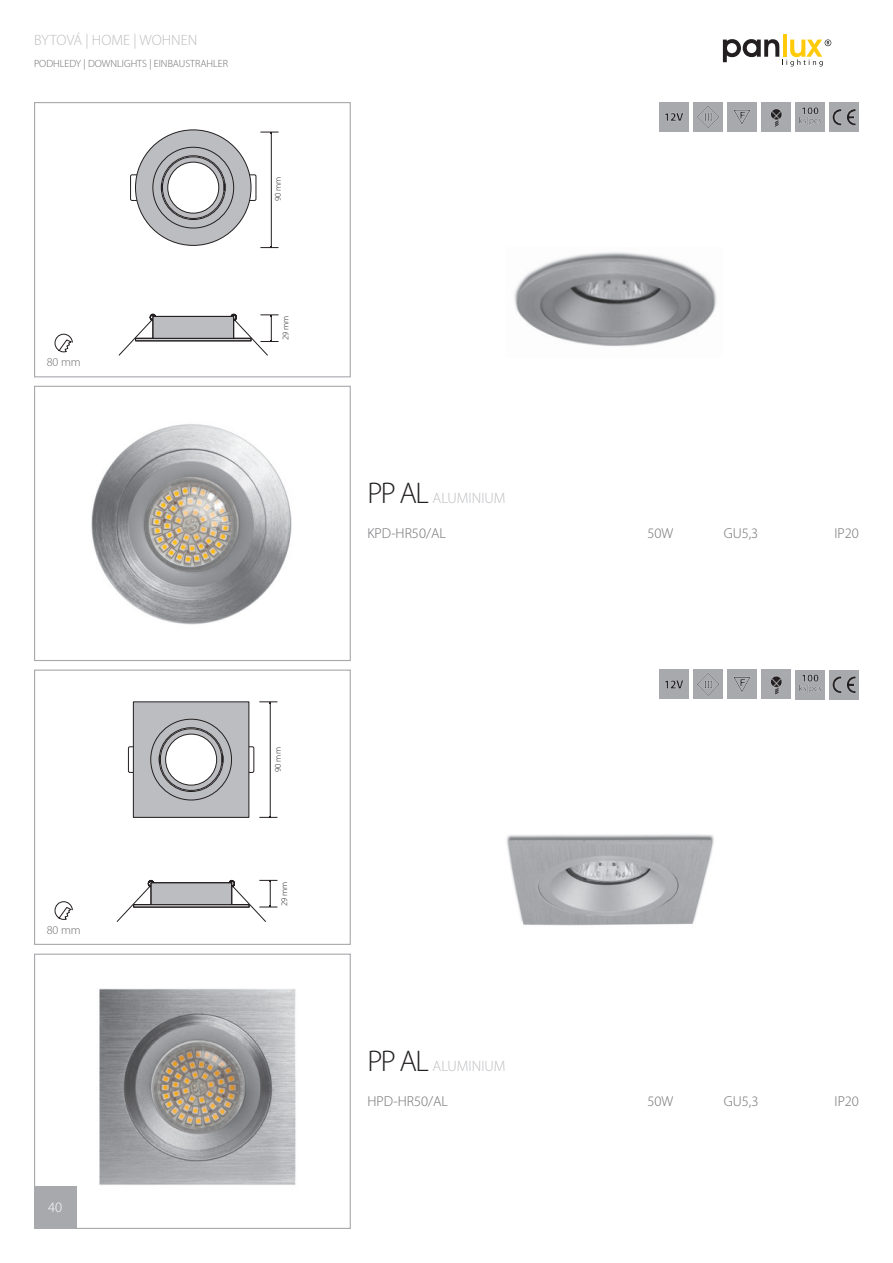
<style>
.page{position:relative;width:893px;height:1263px;background:#fff}
.page>*{position:absolute;margin:0;border:0;box-sizing:border-box;transform-origin:0 0}
.t1{font:300 15px "Myriad Pro";color:#bcbdc0}
.t2{font:300 14.4px "Myriad Pro";color:#6c6d70}
.t3{font:300 14.4px "Myriad Pro";color:#fff}
.t4{font:300 12px "Myriad Pro";color:#6c6d70}
.t5{font:300 10.5px "Myriad Pro";color:#6c6d70}
.t6{font:300 8.7px "Myriad Pro";color:#231f20}
.s1{font-size:30px;color:#231f20}
</style>
<div class="page">
<hr style="left:783px;top:34px;width:4px;height:23px;background:#feca0a">
<svg style="left:723px;top:39px;width:108px;height:28px"></svg>
<img style="left:99px;top:988px;width:197px;height:197px">
<div style="left:34px;top:954px;width:317px;height:275px;border:1px solid #a8a9ad"></div>
<div style="left:34px;top:1186px;width:43px;height:43px;background:#a8a9ad"></div>
<div style="left:34px;top:102px;width:317px;height:275px;border:1px solid #a8a9ad"></div>
<div style="left:34px;top:669px;width:317px;height:276px;border:1px solid #a8a9ad"></div>
<img style="left:91px;top:424px;width:201px;height:201px">
<div style="left:34px;top:386px;width:317px;height:275px;border:1px solid #a8a9ad"></div>
<img style="left:761px;top:102px;width:30px;height:30px">
<img style="left:829px;top:102px;width:30px;height:30px">
<img style="left:693px;top:102px;width:30px;height:30px">
<img style="left:795px;top:102px;width:30px;height:30px">
<img style="left:727px;top:102px;width:30px;height:30px">
<img style="left:659px;top:102px;width:30px;height:30px">
<img style="left:761px;top:669px;width:30px;height:30px">
<img style="left:829px;top:670px;width:30px;height:29px">
<img style="left:693px;top:669px;width:30px;height:30px">
<img style="left:795px;top:670px;width:30px;height:29px">
<img style="left:727px;top:669px;width:30px;height:30px">
<img style="left:659px;top:669px;width:30px;height:30px">
<svg style="left:54px;top:333px;width:19px;height:19px"></svg>
<svg style="left:54px;top:901px;width:19px;height:19px"></svg>
<img style="left:514px;top:252px;width:203px;height:94px">
<img style="left:506px;top:834px;width:208px;height:92px">
<div style="left:136px;top:130px;width:115px;height:115px;background:#bcbdc0;border-radius:50%"></div>
<svg style="left:161px;top:156px;width:64px;height:64px"></svg>
<svg style="left:162px;top:157px;width:62px;height:61px"></svg>
<div style="left:168px;top:162px;width:51px;height:51px;background:#fff;border-radius:50%"></div>
<div style="left:168px;top:162px;width:51px;height:51px;border:1px solid #231f20;border-radius:50%"></div>
<svg style="left:130px;top:174px;width:126px;height:27px"></svg>
<div style="left:133px;top:702px;width:116px;height:115px;background:#bcbdc0"></div>
<svg style="left:159px;top:728px;width:64px;height:63px"></svg>
<svg style="left:160px;top:729px;width:62px;height:61px"></svg>
<div style="left:166px;top:734px;width:51px;height:51px;background:#fff;border-radius:50%"></div>
<div style="left:166px;top:734px;width:51px;height:51px;border:1px solid #231f20;border-radius:50%"></div>
<svg style="left:128px;top:746px;width:126px;height:27px"></svg>
<hr style="left:271px;top:133px;width:1px;height:114px;background:#231f20">
<svg style="left:260px;top:246px;width:19px;height:2px"></svg>
<svg style="left:260px;top:132px;width:19px;height:2px"></svg>
<svg style="left:118px;top:314px;width:161px;height:42px"></svg>
<hr style="left:270px;top:703px;width:1px;height:114px;background:#231f20">
<svg style="left:259px;top:816px;width:18px;height:2px"></svg>
<svg style="left:259px;top:702px;width:18px;height:1px"></svg>
<svg style="left:116px;top:880px;width:161px;height:42px"></svg>
<p class="t1" style="left:34px;top:31px;width:165px">BYTOVÁ | HOME | WOHNEN</p>
<p class="t5" style="left:34px;top:58px;width:196px">PODHLEDY | DOWNLIGHTS | EINBAUSTRAHLER</p>
<p class="t4" style="left:47px;top:355px;width:35px">80 mm</p>
<p class="t6" style="left:273px;top:201px;width:26px;rotate:-90deg">90 mm</p>
<p class="t6" style="left:280px;top:340px;width:26px;rotate:-90deg">29 mm</p>
<p class="t1" style="left:367px;top:489px;width:140px"><span class="s1">PP AL</span> ALUMINIUM</p>
<p class="t2" style="left:367px;top:525px;width:80px">KPD-HR50/AL</p>
<p class="t2" style="left:647px;top:525px;width:27px">50W</p>
<p class="t2" style="left:724px;top:525px;width:36px">GU5,3</p>
<p class="t2" style="left:834px;top:525px;width:26px">IP20</p>
<p class="t4" style="left:47px;top:922px;width:35px">80 mm</p>
<p class="t3" style="left:48px;top:1198px;width:16px">40</p>
<p class="t6" style="left:273px;top:772px;width:26px;rotate:-90deg">90 mm</p>
<p class="t6" style="left:279px;top:906px;width:26px;rotate:-90deg">29 mm</p>
<p class="t1" style="left:367px;top:1056px;width:140px"><span class="s1">PP AL</span> ALUMINIUM</p>
<p class="t2" style="left:368px;top:1092px;width:82px">HPD-HR50/AL</p>
<p class="t2" style="left:648px;top:1092px;width:27px">50W</p>
<p class="t2" style="left:724px;top:1092px;width:36px">GU5,3</p>
<p class="t2" style="left:835px;top:1092px;width:26px">IP20</p>
</div>
